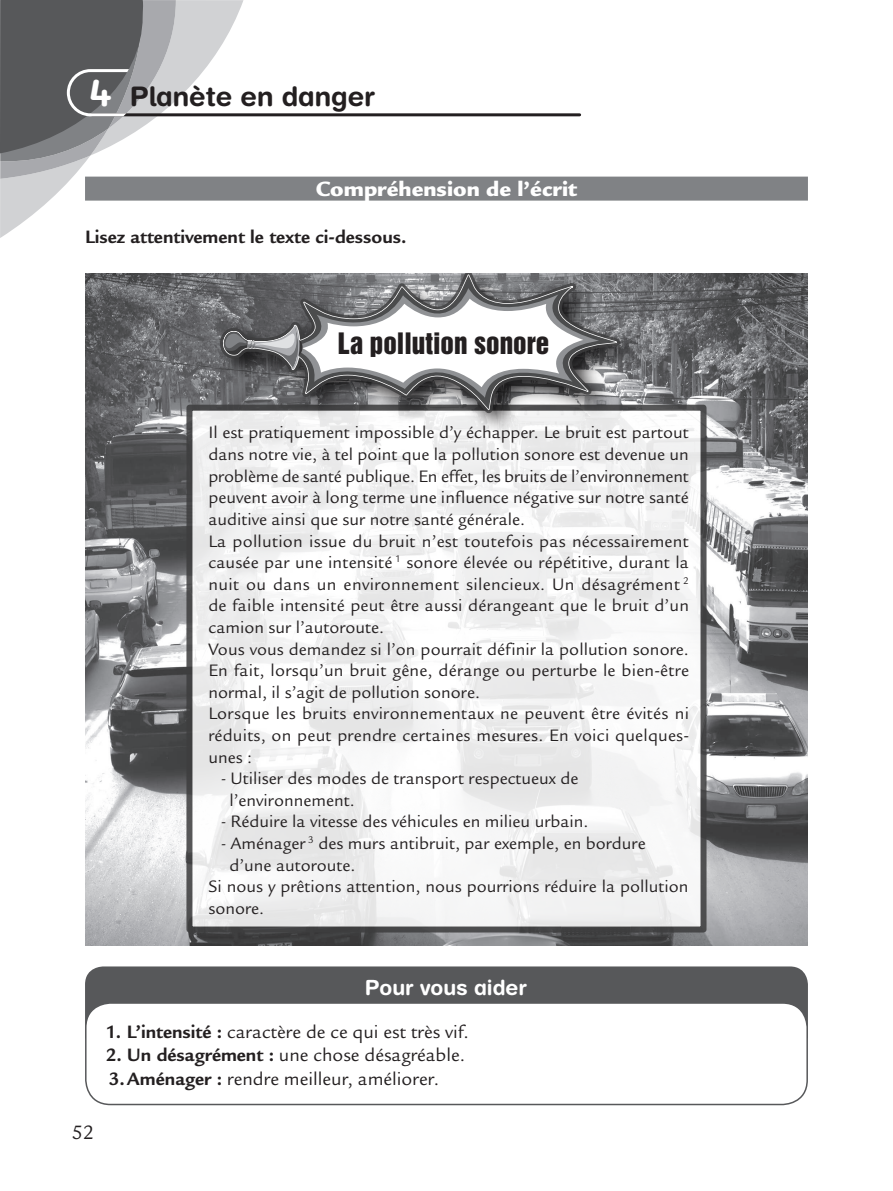
<style>
.page{position:relative;width:893px;height:1191px;background:#fff}
.page>*{position:absolute;margin:0;border:0;box-sizing:border-box;transform-origin:0 0}
.t1{font:27px "Helvetica Inserat";color:#231f20}
.t2{font:700 27px "Helvetica Rounded Infant";color:#231f20}
.t3{font:900 22.5px "Legacy Sans";color:#fff}
.t4{font:700 21px "Helvetica Rounded Infant";color:#fff}
.t5{font:21px "Legacy Sans";color:#231f20}
.t6{font:19.5px/23.4px "Legacy Sans";color:#231f20}
.t7{font:700 19.5px "Legacy Sans";color:#231f20}
.t8{font:18px/21.6px "Legacy Sans";color:#231f20}
.s1{font-size:37.5px;color:#fff}
.s2{font-style:italic}
.s3{font-weight:700}
</style>
<div class="page">
<hr style="left:92px;top:113px;width:488px;height:3px;background:#231f20">
<svg style="left:0;top:0;width:243px;height:238px"></svg>
<div style="left:85px;top:177px;width:723px;height:24px;background:#808285"></div>
<img style="left:85px;top:274px;width:723px;height:672px">
<div style="left:189px;top:408px;width:514px;height:521px;background:linear-gradient(to right,#f1f1f2,#f3f3f4)"></div>
<div style="left:186px;top:405px;width:520px;height:527px;border:6px solid #3e3e3f"></div>
<img style="left:206px;top:274px;width:445px;height:171px">
<svg style="left:246px;top:274px;width:389px;height:152px"></svg>
<svg style="left:259px;top:274px;width:365px;height:139px;background:#848588"></svg>
<svg style="left:264px;top:275px;width:352px;height:134px;background:#808184"></svg>
<svg style="left:213px;top:283px;width:394px;height:131px"></svg>
<div style="left:85px;top:966px;width:723px;height:56px;background:#57585a"></div>
<div style="left:86px;top:1003px;width:721px;height:101px;background:#fff;border-radius:25px"></div>
<div style="left:85px;top:1002px;width:723px;height:103px;border:2px solid #57585a;border-radius:25px"></div>
<h1 class="t2" style="left:89px;top:80px;width:287px"><span class="s1">4</span> Planète en danger</h1>
<p class="t3" style="left:316px;top:175px;width:263px">Compréhension de l’écrit</p>
<p class="t7" style="left:85px;top:225px;width:323px">Lisez attentivement le texte ci-dessous.</p>
<h1 class="t1" style="left:338px;top:327px;width:213px">La pollution sonore</h1>
<p class="t8" style="left:208px;top:422px;width:482px">Il est pratiquement impossible d’y échapper. Le bruit est partout dans notre vie, à tel point que la pollution sonore est devenue un problème de santé publique. En effet, les bruits de l’environnement peuvent avoir à long terme une influence négative sur notre santé auditive ainsi que sur notre santé générale.<br>La pollution issue du bruit n’est toutefois pas nécessairement causée par une intensité <sup>1</sup> sonore élevée ou répétitive, durant la nuit ou dans un environnement silencieux. Un désagrément <sup>2 </sup>de faible intensité peut être aussi dérangeant que le bruit d’un camion sur l’autoroute.<br>Vous vous demandez si l’on pourrait définir la pollution sonore.<br>En fait, lorsqu’un bruit gêne, dérange ou perturbe le bien-être normal, il s’agit de pollution sonore.<br>Lorsque les bruits environnementaux ne peuvent être évités ni réduits, on peut prendre certaines mesures. En voici quelques&shy;unes :</p>
<p class="t8" style="left:230px;top:768px;width:350px;text-indent:-8px"><span class="s2">-</span> Utiliser des modes de transport respectueux de l’environnement.</p>
<p class="t8" style="left:221px;top:811px;width:369px"><span class="s2">-</span> Réduire la vitesse des véhicules en milieu urbain.</p>
<p class="t8" style="left:221px;top:832px;width:426px"><span class="s2">-</span> Aménager <sup>3</sup> des murs antibruit, par exemple, en bordure</p>
<p class="t8" style="left:230px;top:854px;width:128px">d’une autoroute.</p>
<p class="t8" style="left:208px;top:876px;width:482px">Si nous y prêtions attention, nous pourrions réduire la pollution</p>
<p class="t8" style="left:208px;top:897px;width:57px">sonore.</p>
<p class="t4" style="left:365px;top:974px;width:164px">Pour vous aider</p>
<p class="t6" style="left:106px;top:1020px;width:365px"><span class="s3">1. L’intensité :</span> caractère de ce qui est très vif.</p>
<p class="t6" style="left:106px;top:1043px;width:361px"><span class="s3">2. Un désagrément :</span> une chose désagréable.<br><span class="s3">3.Aménager :</span> rendre meilleur, améliorer.</p>
<p class="t5" style="left:72px;top:1120px;width:24px">52</p>
</div>
